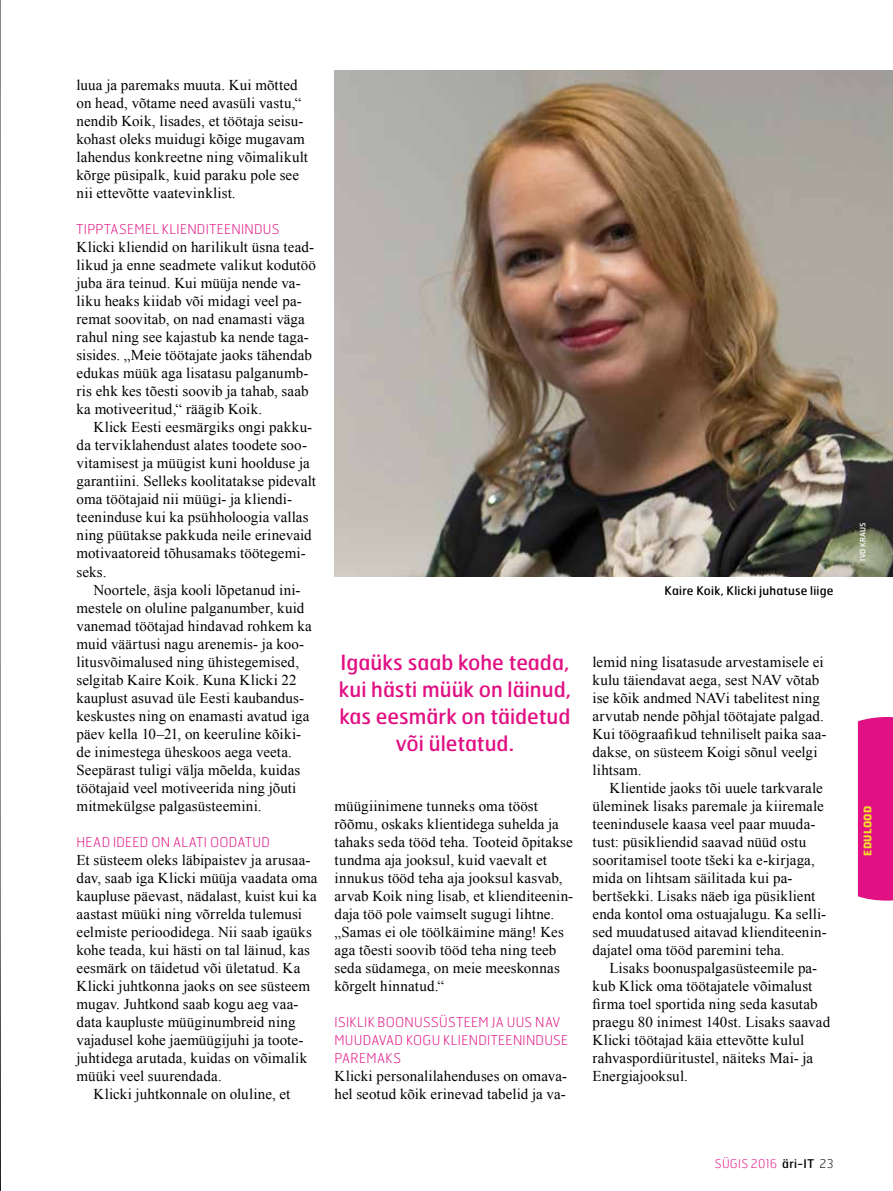
<style>
.page{position:relative;width:893px;height:1191px;background:#fff}
.page>*{position:absolute;margin:0;border:0;box-sizing:border-box;transform-origin:0 0}
.t1{font:21px/27px "Hermes";color:#e11184;text-align:center}
.t2{font:15px/18px "Times New Roman";letter-spacing:.005em;color:#000}
.t3{font:100 13.5px "Hermes";letter-spacing:.015em;color:#e11184}
.t4{font:12px "Hermes";letter-spacing:.02em;color:#000}
.t5{font:100 12px "Hermes";letter-spacing:.02em;color:#e11184}
.t6{font:700 10.5px "Hermes";letter-spacing:.025em;color:#f3de28}
.t7{font:7.5px "Hermes";letter-spacing:.01em;color:#fff}
.s1{font-weight:400;color:#000}
.s2{color:#000}
</style>
<div class="page">
<img style="left:334px;top:70px;width:559px;height:506px">
<img style="left:0;top:0;width:1px;height:306px">
<img style="left:0;top:306px;width:1px;height:486px">
<hr style="left:0;top:792px;width:1px;height:399px;background:#000">
<div style="left:858px;top:717px;width:35px;height:183px;background:#e11184"></div>
<p class="t2" style="left:77px;top:76px;width:233px">luua ja paremaks muuta. Kui mõtted on head, võtame need avasüli vastu,“ nendib Koik, lisades, et töötaja seisu&shy;kohast oleks muidugi kõige mugavam lahendus konkreetne ning võimalikult kõrge püsipalk, kuid paraku pole see nii ettevõtte vaatevinklist.</p>
<p class="t3" style="left:77px;top:221px;width:15px">TIPPT</p>
<p class="t3" style="left:110px;top:221px;width:26px">ASEMEL</p>
<p class="t3" style="left:162px;top:221px;width:15px">KLIEN</p>
<p class="t3" style="left:197px;top:221px;width:17px">DITEENIN</p>
<p class="t3" style="left:254px;top:221px;width:27px">DUS</p>
<p class="t2" style="left:77px;top:238px;width:241px">Klicki kliendid on harilikult üsna tead&shy;likud ja enne seadmete valikut kodutöö juba ära teinud. Kui müüja nende va&shy;liku heaks kiidab või midagi veel pa&shy;remat soovitab, on nad enamasti väga rahul ning see kajastub ka nende taga&shy;sisides. „Meie töötajate jaoks tähendab edukas müük aga lisatasu palganumb&shy;ris ehk kes tõesti soovib ja tahab, saab ka motiveeritud,“ räägib Koik.</p>
<p class="t2" style="left:77px;top:418px;width:241px;text-indent:17px">Klick Eesti eesmärgiks ongi pakku&shy;da terviklahendust alates toodete soo&shy;vitamisest ja müügist kuni hoolduse ja garantiini. Selleks koolitatakse pidevalt oma töötajaid nii müügi- ja kliendi&shy;teeninduse kui ka psühholoogia vallas ning püütakse pakkuda neile erinevaid motivaatoreid tõhusamaks töötegemi&shy;seks.</p>
<p class="t2" style="left:77px;top:580px;width:237px;text-indent:17px">Noortele, äsja kooli lõpetanud ini&shy;mestele on oluline palganumber, kuid vanemad töötajad hindavad rohkem ka muid väärtusi nagu arenemis- ja koo&shy;litusvõimalused ning ühistegemised, selgitab Kaire Koik. Kuna Klicki 22 kauplust asuvad üle Eesti kaubandus&shy;keskustes ning on enamasti avatud iga päev kella 10–21, on keeruline kõiki&shy;de inimestega üheskoos aega veeta.<br>Seepärast tuligi välja mõelda, kuidas töötajaid veel motiveerida ning jõuti mitmekülgse palgasüsteemini.</p>
<p class="t3" style="left:77px;top:833px;width:195px">HEAD IDEED ON ALATI OODATUD</p>
<p class="t2" style="left:77px;top:850px;width:235px">Et süsteem oleks läbipaistev ja arusaa-</p>
<p class="t2" style="left:77px;top:868px;width:242px">dav, saab iga Klicki müüja vaadata oma</p>
<p class="t2" style="left:77px;top:886px;width:242px">kaupluse päevast, nädalast, kuist kui ka</p>
<p class="t2" style="left:77px;top:904px;width:227px">aastast müüki ning võrrelda tulemusi</p>
<p class="t2" style="left:77px;top:922px;width:237px">eelmiste perioodidega. Nii saab igaüks</p>
<p class="t2" style="left:77px;top:940px;width:235px">kohe teada, kui hästi on tal läinud, kas</p>
<p class="t2" style="left:77px;top:958px;width:225px">eesmärk on täidetud või ületatud. Ka</p>
<p class="t2" style="left:77px;top:976px;width:235px">Klicki juhtkonna jaoks on see süsteem</p>
<p class="t2" style="left:77px;top:994px;width:223px">mugav. Juhtkond saab kogu aeg vaa-</p>
<p class="t2" style="left:77px;top:1012px;width:220px">data kaupluste müüginumbreid ning</p>
<p class="t2" style="left:77px;top:1030px;width:229px">vajadusel kohe jaemüügijuhi ja toote-</p>
<p class="t2" style="left:77px;top:1048px;width:232px">juhtidega arutada, kuidas on võimalik</p>
<p class="t2" style="left:77px;top:1066px;width:147px">müüki veel suurendada.</p>
<p class="t2" style="left:94px;top:1084px;width:198px">Klicki juhtkonnale on oluline, et</p>
<h1 class="t1" style="left:339px;top:648px;width:234px">Igaüks saab kohe teada, kui hästi müük on läinud, kas eesmärk on täidetud või ületatud.</h1>
<p class="t2" style="left:334px;top:796px;width:240px">müügiinimene tunneks oma tööst rõõmu, oskaks klientidega suhelda ja tahaks seda tööd teha. Tooteid õpitakse tundma aja jooksul, kuid vaevalt et innukus tööd teha aja jooksul kasvab, arvab Koik ning lisab, et klienditeenin&shy;daja töö pole vaimselt sugugi lihtne. „Samas ei ole töölkäimine mäng! Kes aga tõesti soovib tööd teha ning teeb seda südamega, on meie meeskonnas kõrgelt hinnatud.“</p>
<p class="t3" style="left:334px;top:1013px;width:131px">ISIKLIK BOONUSSÜSTEEM</p>
<p class="t3" style="left:492px;top:1013px;width:70px">JA UUS NAV</p>
<p class="t3" style="left:335px;top:1031px;width:124px">M UUDAVAD KOGU KLIEN</p>
<p class="t3" style="left:478px;top:1031px;width:17px">DITEENIN</p>
<p class="t3" style="left:536px;top:1031px;width:32px">DUSE</p>
<p class="t3" style="left:335px;top:1049px;width:68px">PAREMAKS</p>
<p class="t2" style="left:334px;top:1066px;width:234px">Klicki personalilahenduses on omava&shy;hel seotud kõik erinevad tabelid ja va-</p>
<p class="t4" style="left:664px;top:582px;width:170px">Kaire Koik, Klicki juhatuse liige</p>
<p class="t2" style="left:592px;top:652px;width:236px">lemid ning lisatasude arvestamisele ei kulu täiendavat aega, sest NAV võtab ise kõik andmed NAVi tabelitest ning arvutab nende põhjal töötajate palgad.<br>Kui töögraafikud tehniliselt paika saa&shy;dakse, on süsteem Koigi sõnul veelgi lihtsam.</p>
<p class="t2" style="left:592px;top:778px;width:236px;text-indent:17px">Klientide jaoks tõi uuele tarkvarale üleminek lisaks paremale ja kiiremale teenindusele kaasa veel paar muuda&shy;tust: püsikliendid saavad nüüd ostu sooritamisel toote tšeki ka e-kirjaga, mida on lihtsam säilitada kui pa&shy;bertšekki. Lisaks näeb iga püsiklient enda kontol oma ostuajalugu. Ka selli&shy;sed muudatused aitavad klienditeenin&shy;dajatel oma tööd paremini teha.</p>
<p class="t2" style="left:592px;top:958px;width:239px;text-indent:17px">Lisaks boonuspalgasüsteemile pa&shy;kub Klick oma töötajatele võimalust firma toel sportida ning seda kasutab praegu 80 inimest 140st. Lisaks saavad Klicki töötajad käia ettevõtte kulul rahvaspordiüritustel, näiteks Mai- ja Energiajooksul.</p>
<p class="t5" style="left:715px;top:1155px;width:120px">SÜGIS 2016 <span class="s1">äri-IT</span> <span class="s2">23</span></p>
<p class="t7" style="left:858px;top:560px;width:39px;rotate:-90deg">Ivo Kraus</p>
<p class="t6" style="left:861px;top:856px;width:52px;rotate:-90deg">edulood</p>
</div>
